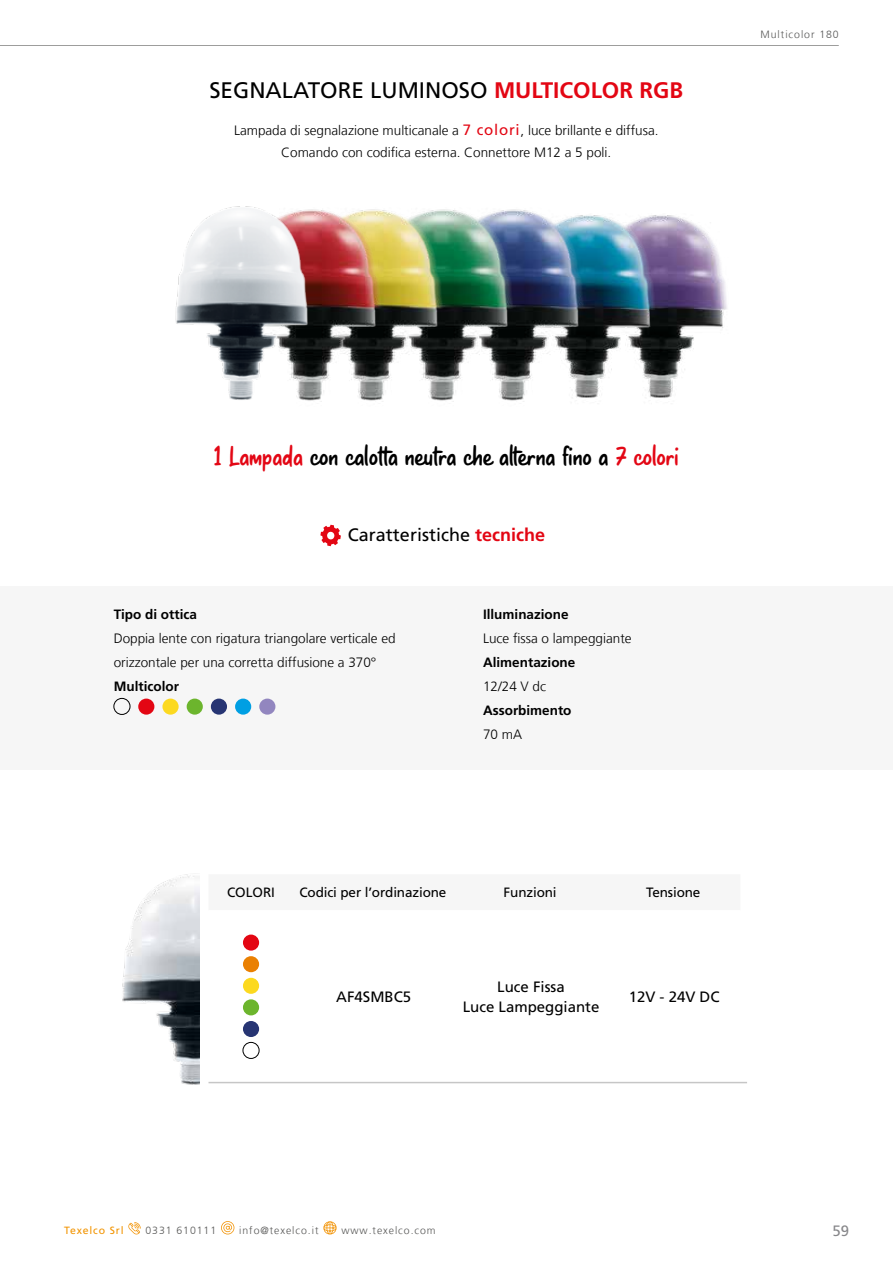
<style>
.page{position:relative;width:893px;height:1263px;background:#fff}
.page>*{position:absolute;margin:0;border:0;box-sizing:border-box;transform-origin:0 0}
.t1{font:25.5px "Bray Notes";letter-spacing:.02em;color:#000}
.t2{font:22.5px "Frutiger LT Std";color:#000}
.t3{font:18px "Frutiger LT Std";color:#000}
.t4{font:15px/19.5px "Frutiger LT Std";color:#000;text-align:center}
.t5{font:15px "Frutiger LT Std";color:#87878a}
.t6{font:300 13.5px/22.5px "Frutiger LT";color:#000;text-align:center}
.t7{font:700 13.5px "Frutiger LT Std";color:#000}
.t8{font:13.5px "Frutiger LT Std";letter-spacing:-.01em;color:#000}
.t9{font:300 10.5px "Frutiger LT";letter-spacing:.09em;color:#575756}
.t10{font:10.5px "Frutiger LT Std";letter-spacing:.08em;color:#f29400}
.s1{font-weight:700;color:#e30613}
.s2{font-family:"Frutiger LT Std";font-weight:400;font-size:15px;color:#e30613}
.s3{color:#e30715}
</style>
<div class="page">
<svg style="left:128px;top:1222px;width:13px;height:13px"></svg>
<svg style="left:221px;top:1221px;width:13px;height:13px"></svg>
<svg style="left:323px;top:1221px;width:14px;height:13px"></svg>
<hr style="left:0;top:45px;width:839px;height:1px;background:#9d9d9c">
<div style="left:243px;top:934px;width:16px;height:17px;background:#e30613;border-radius:50%"></div>
<div style="left:243px;top:956px;width:16px;height:16px;background:#ea8002;border-radius:50%"></div>
<div style="left:243px;top:978px;width:16px;height:16px;background:#fcd920;border-radius:50%"></div>
<div style="left:243px;top:999px;width:16px;height:16px;background:#6cb52d;border-radius:50%"></div>
<div style="left:243px;top:1021px;width:16px;height:16px;background:#273573;border-radius:50%"></div>
<div style="left:243px;top:1042px;width:16px;height:17px;border:1px solid #000;border-radius:50%"></div>
<div style="left:0;top:586px;width:893px;height:184px;background:#f6f6f6"></div>
<svg style="left:320px;top:525px;width:21px;height:21px"></svg>
<div style="left:114px;top:698px;width:16px;height:17px;border:1px solid #000;border-radius:50%"></div>
<div style="left:138px;top:698px;width:16px;height:17px;background:#e30613;border-radius:50%"></div>
<div style="left:162px;top:698px;width:17px;height:17px;background:#fcd920;border-radius:50%"></div>
<div style="left:187px;top:698px;width:16px;height:17px;background:#6cb52d;border-radius:50%"></div>
<div style="left:211px;top:698px;width:16px;height:17px;background:#273573;border-radius:50%"></div>
<div style="left:235px;top:698px;width:16px;height:17px;background:#009fe3;border-radius:50%"></div>
<div style="left:259px;top:698px;width:16px;height:17px;background:#9286bf;border-radius:50%"></div>
<img style="left:122px;top:874px;width:78px;height:211px">
<hr style="left:208px;top:1082px;width:539px;height:1px;background:#c6c6c6">
<img style="left:689px;top:221px;width:38px;height:128px">
<img style="left:619px;top:215px;width:70px;height:183px">
<img style="left:548px;top:215px;width:71px;height:183px">
<img style="left:478px;top:209px;width:70px;height:193px">
<img style="left:416px;top:209px;width:62px;height:193px">
<img style="left:350px;top:209px;width:66px;height:193px">
<img style="left:175px;top:206px;width:175px;height:196px">
<h2 class="t2" style="left:209px;top:77px;width:475px">SEGNALATORE LUMINOSO <span class="s1">MULTICOLOR RGB</span></h2>
<p class="t6" style="left:234px;top:119px;width:426px">Lampada di segnalazione multicanale a <span class="s2">7 colori</span>, luce brillante e diffusa.<br>Comando con codifica esterna. Connettore M12 a 5 poli.</p>
<p class="t9" style="left:760px;top:29px;width:80px">Multicolor 180</p>
<h1 class="t1" style="left:214px;top:441px;width:466px"><span class="s3">1 Lampada</span> con calotta neutra che alterna fino a <span class="s3">7 colori</span></h1>
<h3 class="t3" style="left:348px;top:524px;width:199px">Caratteristiche <span class="s1">tecniche</span></h3>
<p class="t7" style="left:114px;top:606px;width:85px">Tipo di ottica</p>
<p class="t6" style="left:114px;top:626px;width:284px;line-height:24px;text-align:left">Doppia lente con rigatura triangolare verticale ed orizzontale per una corretta diffusione a 370°</p>
<p class="t7" style="left:114px;top:678px;width:67px">Multicolor</p>
<p class="t7" style="left:483px;top:606px;width:87px">Illuminazione</p>
<p class="t6" style="left:483px;top:627px;width:150px">Luce fissa o lampeggiante</p>
<p class="t7" style="left:483px;top:654px;width:94px">Alimentazione</p>
<p class="t6" style="left:483px;top:675px;width:65px">12/24 V dc</p>
<p class="t7" style="left:483px;top:702px;width:90px">Assorbimento</p>
<p class="t6" style="left:483px;top:723px;width:41px">70 mA</p>
<p class="t8" style="left:227px;top:885px;width:50px">COLORI</p>
<p class="t8" style="left:299px;top:885px;width:148px">Codici per l’ordinazione</p>
<p class="t8" style="left:504px;top:885px;width:55px">Funzioni</p>
<p class="t8" style="left:646px;top:885px;width:56px">Tensione</p>
<p class="t4" style="left:336px;top:987px;width:76px">AF4SMBC5</p>
<p class="t4" style="left:463px;top:977px;width:138px">Luce Fissa<br>Luce Lampeggiante</p>
<p class="t4" style="left:629px;top:987px;width:92px">12V - 24V DC</p>
<p class="t10" style="left:64px;top:1224px;width:61px">Texelco Srl</p>
<p class="t9" style="left:145px;top:1225px;width:72px">0331 610111</p>
<p class="t9" style="left:239px;top:1225px;width:81px">info@texelco.it</p>
<p class="t9" style="left:341px;top:1225px;width:96px">www.texelco.com</p>
<p class="t5" style="left:832px;top:1222px;width:18px">59</p>
</div>
